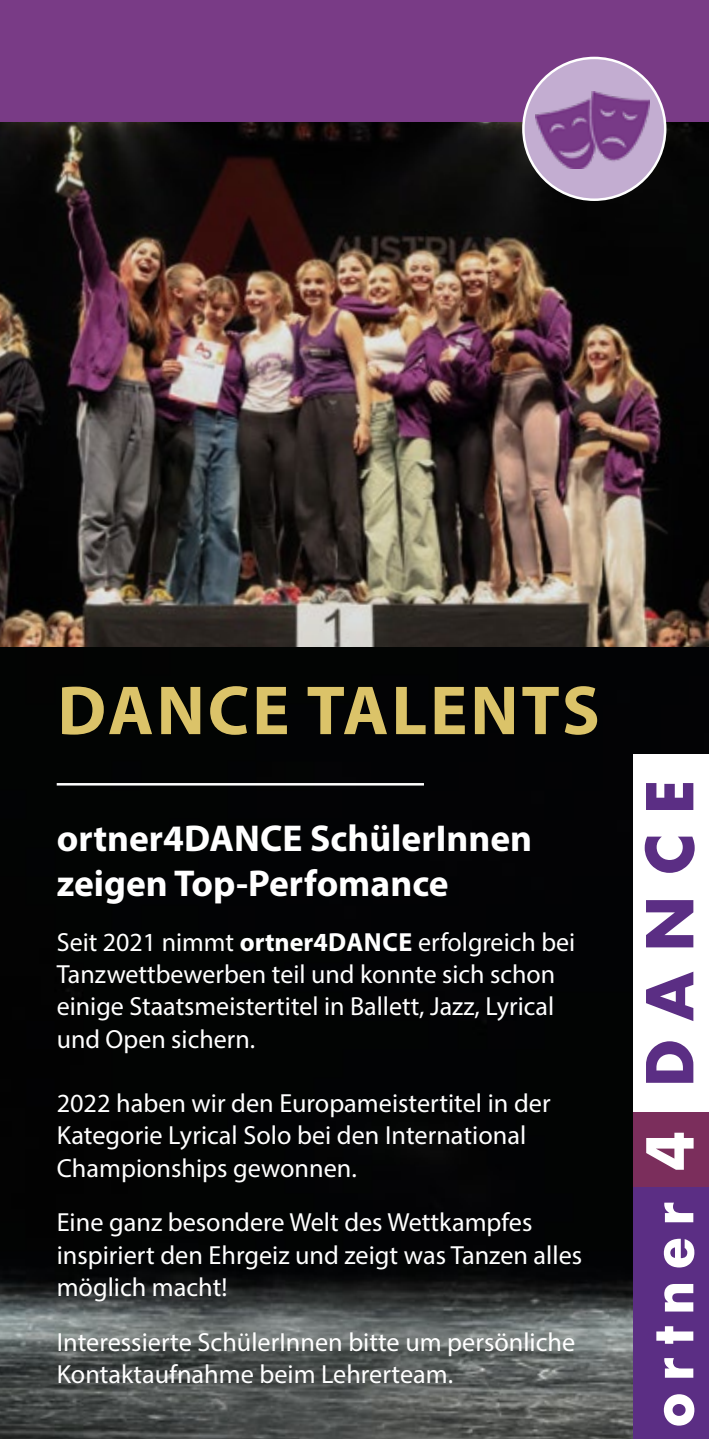
<style>
.page{position:relative;width:709px;height:1439px;background:#fff}
.page>*{position:absolute;margin:0;border:0;box-sizing:border-box;transform-origin:0 0}
.t1{font:700 70px "Myriad Pro";letter-spacing:.04em;color:#dbc369}
.t2{font:700 62.75px "Futura";letter-spacing:.3em;color:#5b2e84}
.t3{font:700 62.75px "Futura";color:#fff;scale:.93 1}
.t4{font:700 55.5px "Futura";letter-spacing:.22em;color:#fff;scale:.92 1}
.t5{font:700 37.5px/45px "Myriad Pro";color:#fff}
.t6{font:26.25px/32.2px "Myriad Pro";color:#fff}
.s1{font-weight:700}
</style>
<div class="page">
<img style="left:0;top:125px;width:709px;height:1314px">
<div style="left:633px;top:755px;width:76px;height:364px;background:#fff"></div>
<div style="left:633px;top:1186px;width:76px;height:253px;background:#5b2e84"></div>
<div style="left:633px;top:1111px;width:76px;height:75px;background:#7b2e5c"></div>
<div style="left:0;top:0;width:709px;height:125px;background:#793b86"></div>
<hr style="left:57px;top:783px;width:367px;height:2px;background:#fff">
<div style="left:523px;top:58px;width:142px;height:142px;background:#c3add1;border-radius:50%"></div>
<img style="left:535px;top:92px;width:114px;height:77px">
<h1 class="t1" style="left:57px;top:665px;width:544px">DANCE TALENTS</h1>
<h3 class="t5" style="left:57px;top:815px;width:477px">ortner4DANCE SchülerInnen zeigen Top-Perfomance</h3>
<p class="t6" style="left:57px;top:925px;width:520px">Seit 2021 nimmt <span class="s1">ortner4DANCE</span> erfolgreich bei Tanzwettbewerben teil und konnte sich schon einige Staatsmeistertitel in Ballett, Jazz, Lyrical und Open sichern.</p>
<p class="t6" style="left:57px;top:1087px;width:495px">2022 haben wir den Europameistertitel in der<br>Kategorie Lyrical Solo bei den International<br>Championships gewonnen.</p>
<p class="t6" style="left:57px;top:1206px;width:527px">Eine ganz besondere Welt des Wettkampfes inspiriert den Ehrgeiz und zeigt was Tanzen alles möglich macht!</p>
<p class="t6" style="left:57px;top:1325px;width:520px">Interessierte SchülerInnen bitte um persönliche<br>Kontaktaufnahme beim Lehrerteam.</p>
<h2 class="t2" style="left:624px;top:1087px;width:310px;rotate:-90deg">DANCE</h2>
<h2 class="t3" style="left:624px;top:1170px;width:44px;rotate:-90deg">4</h2>
<h3 class="t4" style="left:632px;top:1427px;width:247px;rotate:-90deg">ortner</h3>
</div>
